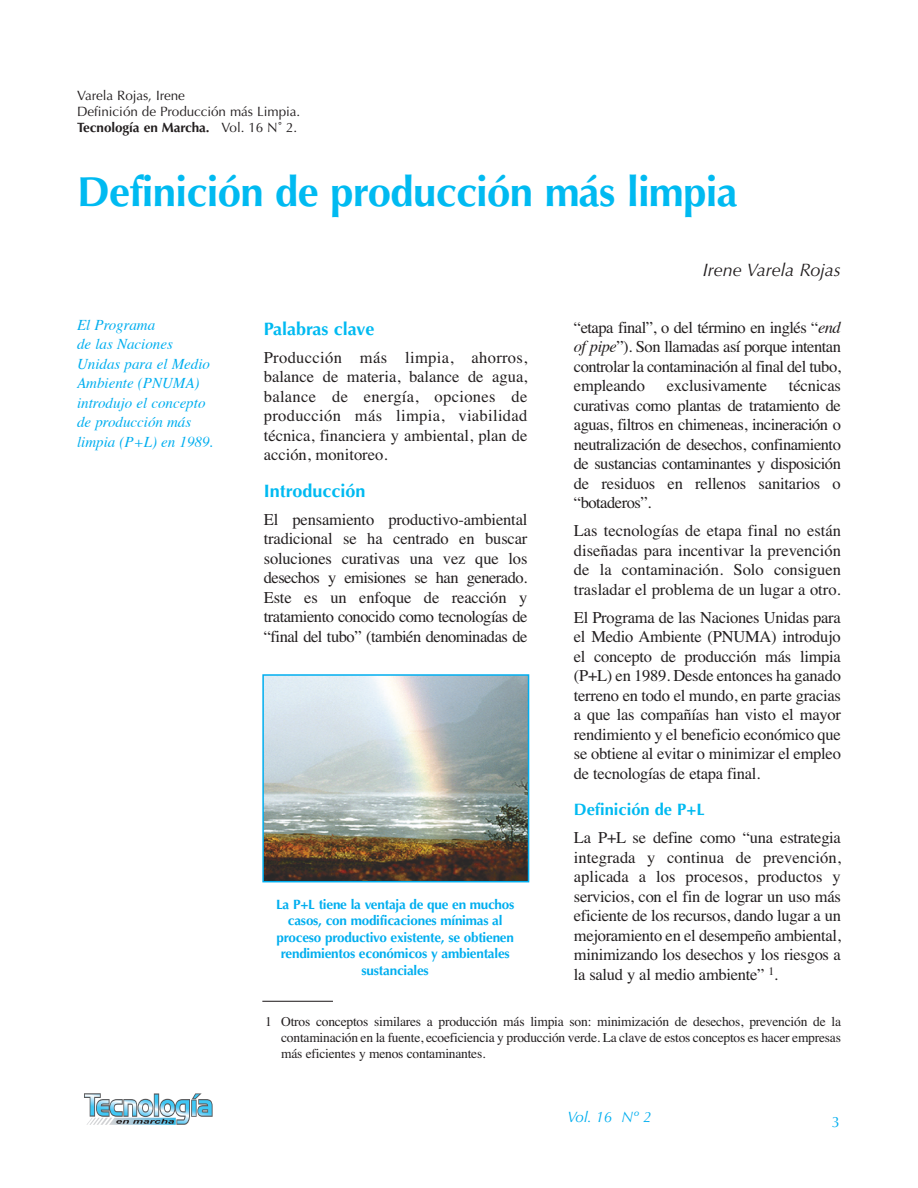
<style>
.page{position:relative;width:918px;height:1188px;background:#fff}
.page>*{position:absolute;margin:0;border:0;box-sizing:border-box;transform-origin:0 0}
.t1{font:700 42px "Optima";letter-spacing:-.015em;color:#00baf1}
.t2{font:700 18px "Optima";color:#00baf1}
.t3{font:italic 18px "Optima";color:#231f20}
.t4{font:16.5px/19.5px "Times";letter-spacing:-.015em;color:#231f20;text-align:justify}
.t5{font:700 16.5px "Optima";color:#00baf1}
.t6{font:italic 15px/19.5px "Times";color:#00aeef}
.t7{font:italic 15px "Optima";color:#00aeef}
.t8{font:15px "Optima";color:#00aeef}
.t9{font:13.5px/16.2px "Times";letter-spacing:-.015em;color:#231f20;text-align:justify}
.t10{font:700 13.5px/16.5px "Optima";letter-spacing:-.015em;color:#00aeef;text-align:center}
.t11{font:13.5px/16.4px "Optima";letter-spacing:-.005em;color:#231f20}
.s1{font-weight:700}
.s2{font-style:italic}
</style>
<div class="page">
<svg style="left:84px;top:1093px;width:129px;height:32px"></svg>
<hr style="left:262px;top:1001px;width:71px;height:1px;background:#231f20">
<img style="left:265px;top:677px;width:261px;height:202px">
<div style="left:262px;top:674px;width:267px;height:208px;border:2px solid #00aeef"></div>
<p class="t11" style="left:77px;top:88px;width:225px">Varela Rojas, Irene<br>Definición de Producción más Limpia.<br><span class="s1">Tecnología en Marcha.</span> Vol. 16 N˚ 2.</p>
<h1 class="t1" style="left:77px;top:175px;width:662px">Definición de producción más limpia</h1>
<p class="t6" style="left:77px;top:316px;width:138px">El Programa<br>de las Naciones<br>Unidas para el Medio<br>Ambiente (PNUMA) introdujo el concepto de producción más limpia (P+L) en 1989.</p>
<p class="t2" style="left:264px;top:321px;width:112px">Palabras clave</p>
<p class="t4" style="left:264px;top:349px;width:265px">Producción más limpia, ahorros, balance de materia, balance de agua, balance de energía, opciones de producción más limpia, viabilidad técnica, financiera y ambiental, plan de acción, monitoreo.</p>
<p class="t2" style="left:264px;top:483px;width:103px">Introducción</p>
<p class="t4" style="left:264px;top:511px;width:265px">El pensamiento productivo-ambiental tradicional se ha centrado en buscar soluciones curativas una vez que los desechos y emisiones se han generado.<br>Este es un enfoque de reacción y tratamiento conocido como tecnologías de “final del tubo” (también denominadas de</p>
<p class="t10" style="left:276px;top:897px;width:240px">La P+L tiene la ventaja de que en muchos casos, con modificaciones mínimas al proceso productivo existente, se obtienen rendimientos económicos y ambientales sustanciales</p>
<p class="t3" style="left:703px;top:262px;width:140px">Irene Varela Rojas</p>
<p class="t4" style="left:574px;top:319px;width:269px">“etapa final”, o del término en inglés “<span class="s2">end of pipe</span>”). Son llamadas así porque intentan controlar la contaminación al final del tubo, empleando</p>
<p class="t4" style="left:667px;top:378px;width:102px">exclusivamente</p>
<p class="t4" style="left:574px;top:378px;width:269px;text-indent:215px">técnicas curativas como plantas de tratamiento de aguas, filtros en chimeneas, incineración o neutralización de desechos, confinamiento de sustancias contaminantes y disposición de residuos en rellenos sanitarios o “botaderos”.</p>
<p class="t4" style="left:574px;top:523px;width:269px">Las tecnologías de etapa final no están diseñadas para incentivar la prevención de la contaminación. Solo consiguen trasladar el problema de un lugar a otro.</p>
<p class="t4" style="left:574px;top:609px;width:269px">El Programa de las Naciones Unidas para el Medio Ambiente (PNUMA) introdujo el concepto de producción más limpia (P+L) en 1989. Desde entonces ha ganado terreno en todo el mundo, en parte gracias a que las compañías han visto el mayor rendimiento y el beneficio económico que se obtiene al evitar o minimizar el empleo de tecnologías de etapa final.</p>
<p class="t5" style="left:574px;top:803px;width:132px">Definición de P+L</p>
<p class="t4" style="left:574px;top:830px;width:269px">La P+L se define como “una estrategia integrada y continua de prevención, aplicada a los procesos, productos y servicios, con el fin de lograr un uso más eficiente de los recursos, dando lugar a un mejoramiento en el desempeño ambiental, minimizando los desechos y los riesgos a la salud y al medio ambiente” <sup>1</sup>.</p>
<p class="t9" style="left:281px;top:1014px;width:561px;text-indent:-16px">1 Otros conceptos similares a producción más limpia son: minimización de desechos, prevención de la contaminación en la fuente, ecoeficiencia y producción verde. La clave de estos conceptos es hacer empresas más eficientes y menos contaminantes.</p>
<p class="t7" style="left:567px;top:1111px;width:86px">Vol. 16 Nº 2</p>
<p class="t8" style="left:832px;top:1116px;width:10px">3</p>
</div>
